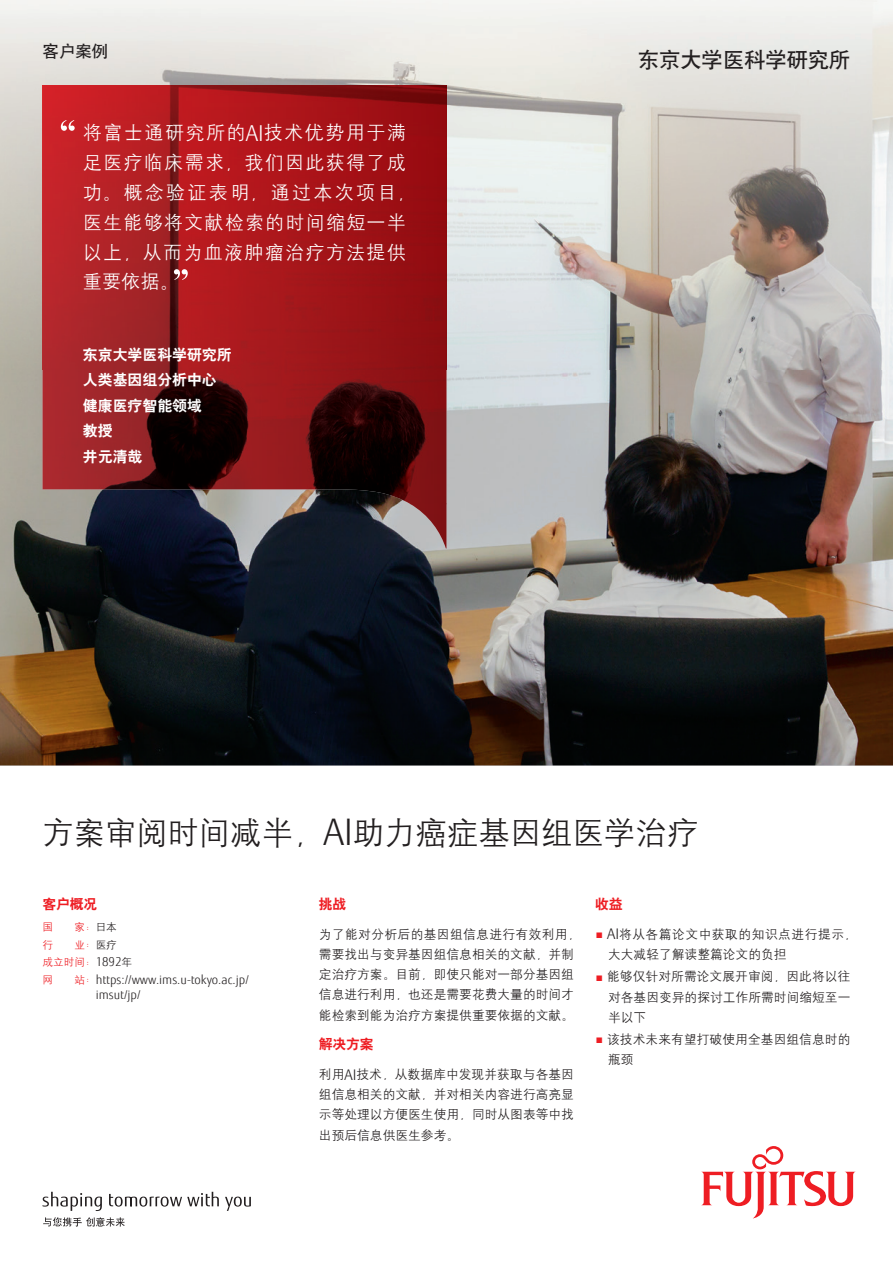
<style>
.page{position:relative;width:893px;height:1263px;background:#fff}
.page>*{position:absolute;margin:0;border:0;box-sizing:border-box;transform-origin:0 0}
.t1{font:31.95px "H Yg 2 gj";letter-spacing:-.02em;color:#231f20}
.t2{font:21.3px "H Yb 1 gj";color:#231f20}
.t3{font:19.2px/29.7px "H Yg 2 gj";letter-spacing:.065em;color:#fff}
.t4{font:16.5px "H Yb 1 gj";color:#231f20}
.t5{font:14.85px/25.5px "H Yb 2 gj";color:#fff}
.t6{font:13.8px "H Yb 2 gj";letter-spacing:-.015em;color:#ee1d23}
.t7{font:12.75px/20.2px "H Yg 2 gj";color:#231f20}
.t8{font:12.75px/20.2px "H Yg 2 gj";letter-spacing:.04em;color:#231f20}
.t9{font:300 12.15px/14.9px "Fujitsu Sans";color:#231f20}
.t10{font:10.65px/17.7px "H Yg 2 gj";color:#ee1d23}
.s1{font-family:"Fujitsu Sans";font-weight:300;font-size:22.05px}
.s2{font-family:"Fujitsu Sans";font-weight:300;font-size:36.6px}
.s3{font-family:"Fujitsu Sans";font-weight:300;font-size:14.7px}
.s4{color:#231f20}
.s5{font-family:"Fujitsu Sans";font-weight:300;font-size:12.15px;color:#231f20}
.s6{font-family:"H Yg 2 gj";font-weight:400;font-size:10.65px;color:#ee1d23}
.s7{font-family:"Fujitsu Sans";font-weight:300;font-size:10.65px;color:#ee1d23}
</style>
<div class="page">
<img style="left:0;top:370px;width:893px;height:395px">
<img style="left:0;top:0;width:630px;height:105px">
<img style="left:630px;top:0;width:263px;height:370px">
<img style="left:0;top:105px;width:43px;height:265px">
<img style="left:446px;top:105px;width:185px;height:265px">
<svg style="left:43px;top:1192px;width:59px;height:19px"></svg>
<svg style="left:109px;top:1192px;width:110px;height:14px"></svg>
<svg style="left:225px;top:1196px;width:26px;height:15px"></svg>
<svg style="left:43px;top:1217px;width:82px;height:9px"></svg>
<svg style="left:701px;top:1146px;width:155px;height:72px"></svg>
<img style="left:43px;top:85px;width:403px;height:419px">
<img style="left:410px;top:504px;width:36px;height:45px">
<svg style="left:174px;top:269px;width:14px;height:11px"></svg>
<svg style="left:61px;top:120px;width:14px;height:11px"></svg>
<p class="t4" style="left:43px;top:42px;width:67px">客户案例</p>
<h3 class="t3" style="left:83px;top:118px;width:334px">将富士通研究所的<span class="s1">AI</span>技术优势用于满足医疗临床需求，我们因此获得了成功。概念验证表明，通过本次项目，医生能够将文献检索的时间缩短一半以上，从而为血液肿瘤治疗方法提供重要依据。</h3>
<p class="t5" style="left:83px;top:341px;width:150px">东京大学医科学研究所人类基因组分析中心健康医疗智能领域<br>教授<br>井元清哉</p>
<h2 class="t2" style="left:638px;top:49px;width:214px">东京大学医科学研究所</h2>
<h1 class="t1" style="left:42px;top:816px;width:658px">方案审阅时间减半，<span class="s2">AI</span>助力癌症基因组医学治疗</h1>
<p class="t6" style="left:42px;top:897px;width:56px">客户概况</p>
<p class="t6" style="left:319px;top:897px;width:29px">挑战</p>
<p class="t7" style="left:319px;top:924px;width:263px">为了能对分析后的基因组信息进行有效利用，需要找出与变异基因组信息相关的文献，并制定治疗方案。目前，即使只能对一部分基因组信息进行利用，也还是需要花费大量的时间才能检索到能为治疗方案提供重要依据的文献。</p>
<p class="t6" style="left:319px;top:1037px;width:56px">解决方案</p>
<p class="t7" style="left:319px;top:1064px;width:257px;text-align:justify">利用<span class="s3">AI</span>技术，从数据库中发现并获取与各基因组信息相关的文献，并对相关内容进行高亮显示等处理以方便医生使用，同时从图表等中找出预后信息供医生参考。</p>
<p class="t10" style="left:43px;top:918px;width:12px">国</p>
<p class="t10" style="left:74px;top:918px;width:44px">家：<span class="s4">日本</span></p>
<p class="t10" style="left:43px;top:936px;width:12px">行</p>
<p class="t10" style="left:43px;top:935px;width:91px;text-indent:32px">业：<span class="s4">医疗<br></span>成立时间：<span class="s5">1892</span><span class="s4">年</span>网</p>
<p class="t9" style="left:96px;top:972px;width:155px;text-indent:-21px"><span class="s6">站</span><sup>：</sup>https://www.ims.u-tokyo.ac.jp/ imsut/jp/</p>
<p class="t6" style="left:595px;top:897px;width:29px">收益</p>
<p class="t8" style="left:608px;top:924px;width:250px;text-indent:-13px"><span class="s7">■</span> <span class="s3">AI</span>将从各篇论文中获取的知识点进行提示，大大减轻了解读整篇论文的负担</p>
<p class="t7" style="left:608px;top:966px;width:244px;text-align:justify;text-indent:-13px"><span class="s7">■</span> 能够仅针对所需论文展开审阅，因此将以往对各基因变异的探讨工作所需时间缩短至一半以下</p>
<p class="t7" style="left:608px;top:1029px;width:244px;text-indent:-13px"><span class="s7">■</span> 该技术未来有望打破使用全基因组信息时的瓶颈</p>
</div>
